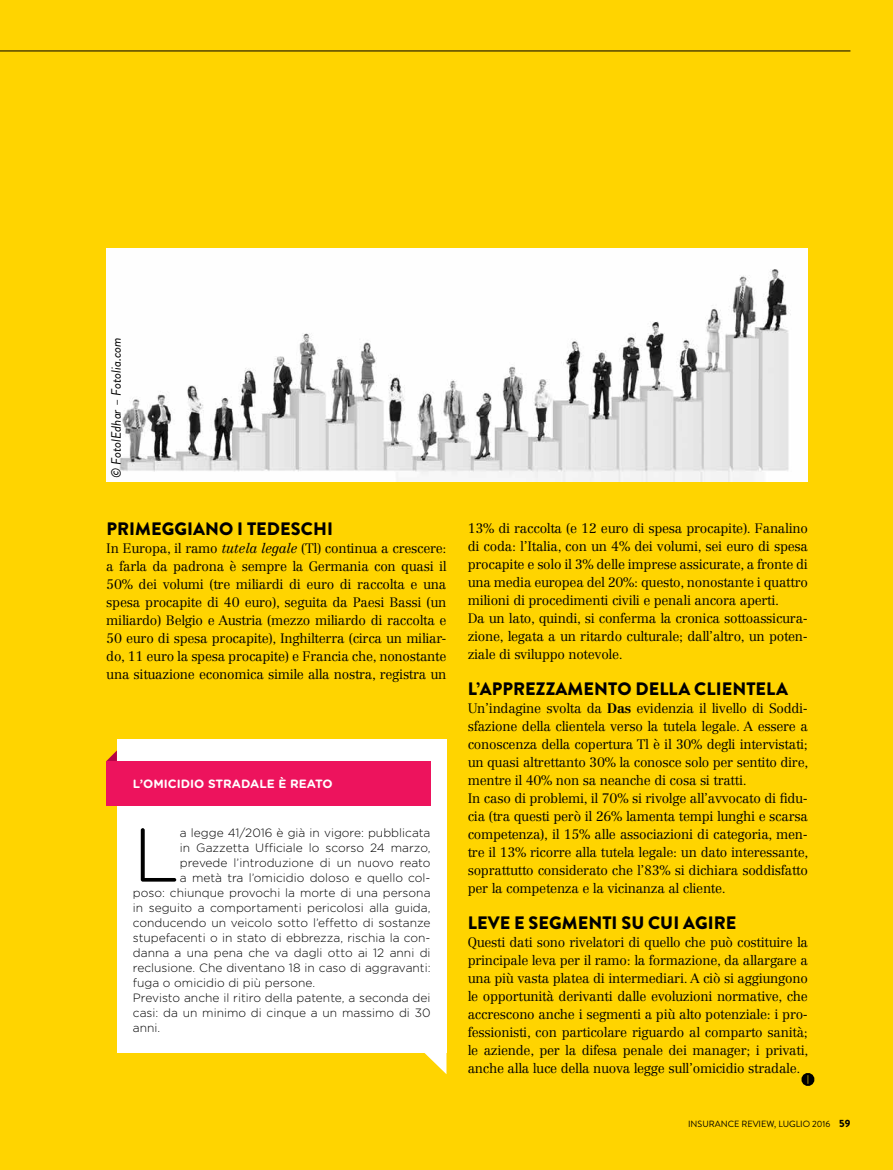
<style>
.page{position:relative;width:893px;height:1170px;background:#fff}
.page>*{position:absolute;margin:0;border:0;box-sizing:border-box;transform-origin:0 0}
.t1{font:300 75.9px "Gotham Rounded";color:#000}
.t2{font:900 18px "Brandon Grotesque";letter-spacing:.005em;color:#000}
.t3{font:300 13.5px/18px "Centennial LT Std";letter-spacing:-.02em;color:#000;text-align:justify}
.t4{font:italic 13.5px "Brandon Grotesque";color:#000}
.t5{font:300 12px "Gotham Rounded";color:#000}
.t6{font:700 12px "Gotham Rounded";color:#fff}
.t7{font:9px "Brandon Grotesque";color:#000}
.s1{font-style:italic}
.s2{font-weight:700}
.s3{font-weight:900;font-size:10.5px}
</style>
<div class="page">
<div style="left:0;top:0;width:893px;height:1169px;background:#ffd400"></div>
<hr style="left:0;top:51px;width:850px;height:1px;background:#000">
<img style="left:106px;top:248px;width:702px;height:233px">
<div style="left:117px;top:740px;width:329px;height:312px;background:#fff"></div>
<svg style="left:412px;top:1052px;width:34px;height:22px"></svg>
<svg style="left:106px;top:750px;width:11px;height:11px"></svg>
<div style="left:106px;top:761px;width:325px;height:44px;background:#ed135d"></div>
<svg style="left:801px;top:1073px;width:13px;height:12px"></svg>
<p class="t4" style="left:107px;top:478px;width:142px;rotate:-90deg">© FotolEdhar – Fotolia.com</p>
<h2 class="t2" style="left:106px;top:516px;width:228px">PRIMEGGIANO I TEDESCHI</h2>
<p class="t3" style="left:106px;top:539px;width:342px">In Europa, il ramo <span class="s1">tutela legale</span> (Tl) continua a crescere: a farla da padrona è sempre la Germania con quasi il 50% dei volumi (tre miliardi di euro di raccolta e una spesa procapite di 40 euro), seguita da Paesi Bassi (un miliardo) Belgio e Austria (mezzo miliardo di raccolta e 50 euro di spesa procapite), Inghilterra (circa un miliar&shy;do, 11 euro la spesa procapite) e Francia che, nonostante una situazione economica simile alla nostra, registra un</p>
<p class="t6" style="left:133px;top:775px;width:201px">L’OMICIDIO STRADALE È REATO</p>
<h1 class="t1" style="left:133px;top:804px;width:48px">L</h1>
<p class="t5" style="left:180px;top:824px;width:252px">a legge 41/2016 è già in vigore: pubblicata</p>
<p class="t5" style="left:180px;top:839px;width:252px">in Gazzetta Ufficiale lo scorso 24 marzo,</p>
<p class="t5" style="left:180px;top:854px;width:252px">prevede l’introduzione di un nuovo reato</p>
<p class="t5" style="left:180px;top:869px;width:252px">a metà tra l’omicidio doloso e quello col-</p>
<p class="t5" style="left:133px;top:884px;width:299px">poso: chiunque provochi la morte di una persona</p>
<p class="t5" style="left:133px;top:899px;width:299px">in seguito a comportamenti pericolosi alla guida,</p>
<p class="t5" style="left:133px;top:914px;width:299px">conducendo un veicolo sotto l’effetto di sostanze</p>
<p class="t5" style="left:133px;top:929px;width:299px">stupefacenti o in stato di ebbrezza, rischia la con-</p>
<p class="t5" style="left:133px;top:944px;width:299px">danna a una pena che va dagli otto ai 12 anni di</p>
<p class="t5" style="left:133px;top:959px;width:299px">reclusione. Che diventano 18 in caso di aggravanti:</p>
<p class="t5" style="left:133px;top:974px;width:184px">fuga o omicidio di più persone.</p>
<p class="t5" style="left:133px;top:989px;width:299px">Previsto anche il ritiro della patente, a seconda dei</p>
<p class="t5" style="left:133px;top:1004px;width:299px">casi: da un minimo di cinque a un massimo di 30</p>
<p class="t5" style="left:133px;top:1019px;width:29px">anni.</p>
<p class="t3" style="left:468px;top:519px;width:342px;text-align:left">13% di raccolta (e 12 euro di spesa procapite). Fanalino di coda: l’Italia, con un 4% dei volumi, sei euro di spesa procapite e solo il 3% delle imprese assicurate, a fronte di una media europea del 20%: questo, nonostante i quattro milioni di procedimenti civili e penali ancora aperti.<br>Da un lato, quindi, si conferma la cronica sottoassicura&shy;zione, legata a un ritardo culturale; dall’altro, un poten&shy;ziale di sviluppo notevole.</p>
<h2 class="t2" style="left:468px;top:675px;width:322px">L’APPREZZAMENTO DELLA CLIENTELA</h2>
<p class="t3" style="left:468px;top:699px;width:342px;text-align:left">Un’indagine svolta da <span class="s2">Das</span> evidenzia il livello di Soddi&shy;sfazione della clientela verso la tutela legale. A essere a conoscenza della copertura Tl è il 30% degli intervistati; un quasi altrettanto 30% la conosce solo per sentito dire, mentre il 40% non sa neanche di cosa si tratti.<br>In caso di problemi, il 70% si rivolge all’avvocato di fidu&shy;cia (tra questi però il 26% lamenta tempi lunghi e scarsa competenza), il 15% alle associazioni di categoria, men&shy;tre il 13% ricorre alla tutela legale: un dato interessante, soprattutto considerato che l’83% si dichiara soddisfatto per la competenza e la vicinanza al cliente.</p>
<h2 class="t2" style="left:468px;top:909px;width:270px">LEVE E SEGMENTI SU CUI AGIRE</h2>
<p class="t3" style="left:468px;top:933px;width:342px">Questi dati sono rivelatori di quello che può costituire la principale leva per il ramo: la formazione, da allargare a una più vasta platea di intermediari. A ciò si aggiungono le opportunità derivanti dalle evoluzioni normative, che accrescono anche i segmenti a più alto potenziale: i pro&shy;fessionisti, con particolare riguardo al comparto sanità; le aziende, per la difesa penale dei manager; i privati, anche alla luce della nuova legge sull’omicidio stradale.</p>
<p class="t7" style="left:688px;top:1117px;width:164px">INSURANCE REVIEW, LUGLIO 2016 <span class="s3">59</span></p>
</div>
